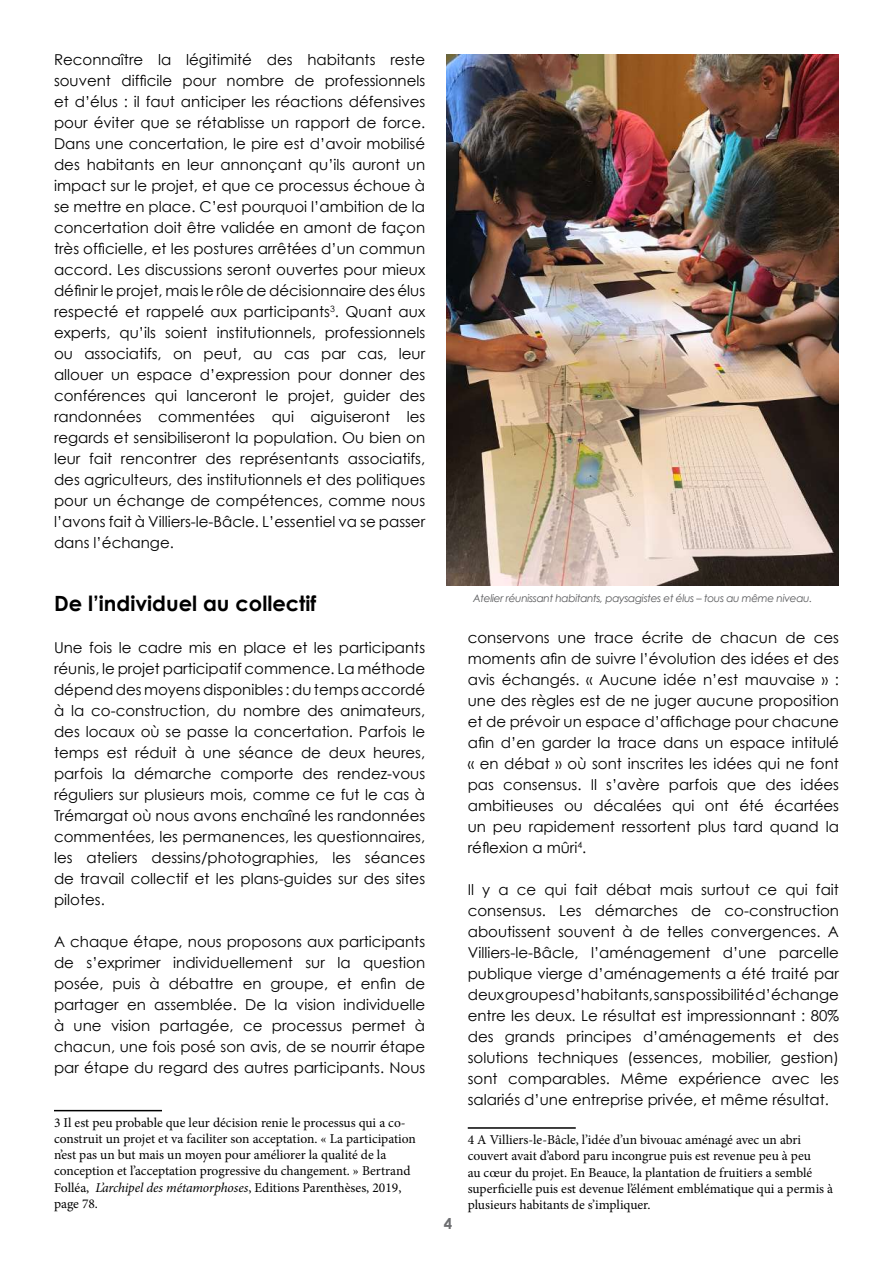
<style>
.page{position:relative;width:893px;height:1263px;background:#fff}
.page>*{position:absolute;margin:0;border:0;box-sizing:border-box;transform-origin:0 0}
.t1{font:700 21px "Century Gothic";color:#000}
.t2{font:15px/21px "Century Gothic";color:#000;text-align:justify}
.t3{font:700 15px "Century Gothic";color:#6d6e71}
.t4{font:13.5px/16.2px "Minion Pro";color:#000}
.t5{font:italic 10.5px "Century Gothic";letter-spacing:-.03em;color:#58595b}
.s1{font-style:italic}
</style>
<div class="page">
<hr style="left:54px;top:1110px;width:108px;height:1px;background:#000">
<hr style="left:468px;top:1127px;width:108px;height:2px;background:#000">
<img style="left:446px;top:54px;width:393px;height:531px">
<p class="t2" style="left:54px;top:49px;width:373px">Reconnaître la légitimité des habitants reste souvent difficile pour nombre de professionnels et d’élus : il faut anticiper les réactions défensives pour éviter que se rétablisse un rapport de force.<br>Dans une concertation, le pire est d’avoir mobilisé des habitants en leur annonçant qu’ils auront un impact sur le projet, et que ce processus échoue à se mettre en place. C’est pourquoi l’ambition de la concertation doit être validée en amont de façon très officielle, et les postures arrêtées d’un commun accord. Les discussions seront ouvertes pour mieux définir le projet, mais le rôle de décisionnaire des élus respecté et rappelé aux participants<sup>3</sup>. Quant aux experts, qu’ils soient institutionnels, professionnels ou associatifs, on peut, au cas par cas, leur allouer un espace d’expression pour donner des conférences qui lanceront le projet, guider des randonnées commentées qui aiguiseront les regards et sensibiliseront la population. Ou bien on leur fait rencontrer des représentants associatifs, des agriculteurs, des institutionnels et des politiques pour un échange de compétences, comme nous l’avons fait à Villiers-le-Bâcle. L’essentiel va se passer dans l’échange.</p>
<h1 class="t1" style="left:54px;top:590px;width:264px">De l’individuel au collectif</h1>
<p class="t2" style="left:54px;top:637px;width:373px">U ne fois le cadre mis en place et les participants réunis, le projet participatif commence. La méthode dépend des moyens disponibles : du temps accordé à la co-construction, du nombre des animateurs, des locaux où se passe la concertation. Parfois le temps est réduit à une séance de deux heures, parfois la démarche comporte des rendez-vous réguliers sur plusieurs mois, comme ce fut le cas à Trémargat où nous avons enchaîné les randonnées commentées, les permanences, les questionnaires, les ateliers dessins/photographies, les séances de travail collectif et les plans-guides sur des sites pilotes.</p>
<p class="t2" style="left:54px;top:931px;width:373px">A chaque étape, nous proposons aux participants de s’exprimer individuellement sur la question posée, puis à débattre en groupe, et enfin de partager en assemblée. De la vision individuelle à une vision partagée, ce processus permet à chacun, une fois posé son avis, de se nourrir étape par étape du regard des autres participants. N ous</p>
<p class="t4" style="left:54px;top:1114px;width:363px">3 Il est peu probable que leur décision renie le processus qui a co&shy;construit un projet et va faciliter son acceptation. « La participation n’est pas un but mais un moyen pour améliorer la qualité de la conception et l’acceptation progressive du changement. » Bertrand Folléa, <span class="s1">L’archipel des métamorphoses</span>, Editions Parenthèses, 2019, page 78.</p>
<p class="t3" style="left:444px;top:1214px;width:10px">4</p>
<p class="t5" style="left:473px;top:592px;width:341px">Atelier réunissant habitants, paysagistes et élus – tous au même niveau.</p>
<p class="t2" style="left:468px;top:627px;width:373px">conservons une trace écrite de chacun de ces moments afin de suivre l’évolution des idées et des avis échangés. « Aucune idée n’est mauvaise » : une des règles est de ne juger aucune proposition et de prévoir un espace d’affichage pour chacune afin d’en garder la trace dans un espace intitulé « en débat » où sont inscrites les idées qui ne font pas consensus. Il s’avère parfois que des idées ambitieuses ou décalées qui ont été écartées un peu rapidement ressortent plus tard quand la réflexion a mûri<sup>4</sup>.</p>
<p class="t2" style="left:468px;top:879px;width:373px">Il y a ce qui fait débat mais surtout ce qui fait consensus. Les démarches de co-construction aboutissent souvent à de telles convergences. A Villiers-le-Bâcle, l’aménagement d’une parcelle publique vierge d’aménagements a été traité par deux groupes d’habitants, sans possibilité d’échange entre les deux. Le résultat est impressionnant : 80% des grands principes d’aménagements et des solutions techniques (essences, mobilier, gestion) sont comparables. Même expérience avec les salariés d’une entreprise privée, et même résultat.</p>
<p class="t4" style="left:468px;top:1132px;width:367px">4 A Villiers-le-Bâcle, l’idée d’un bivouac aménagé avec un abri couvert avait d’abord paru incongrue puis est revenue peu à peu<br>au cœur du projet. En Beauce, la plantation de fruitiers a semblé superficielle puis est devenue l’élément emblématique qui a permis à plusieurs habitants de s’impliquer.</p>
</div>
